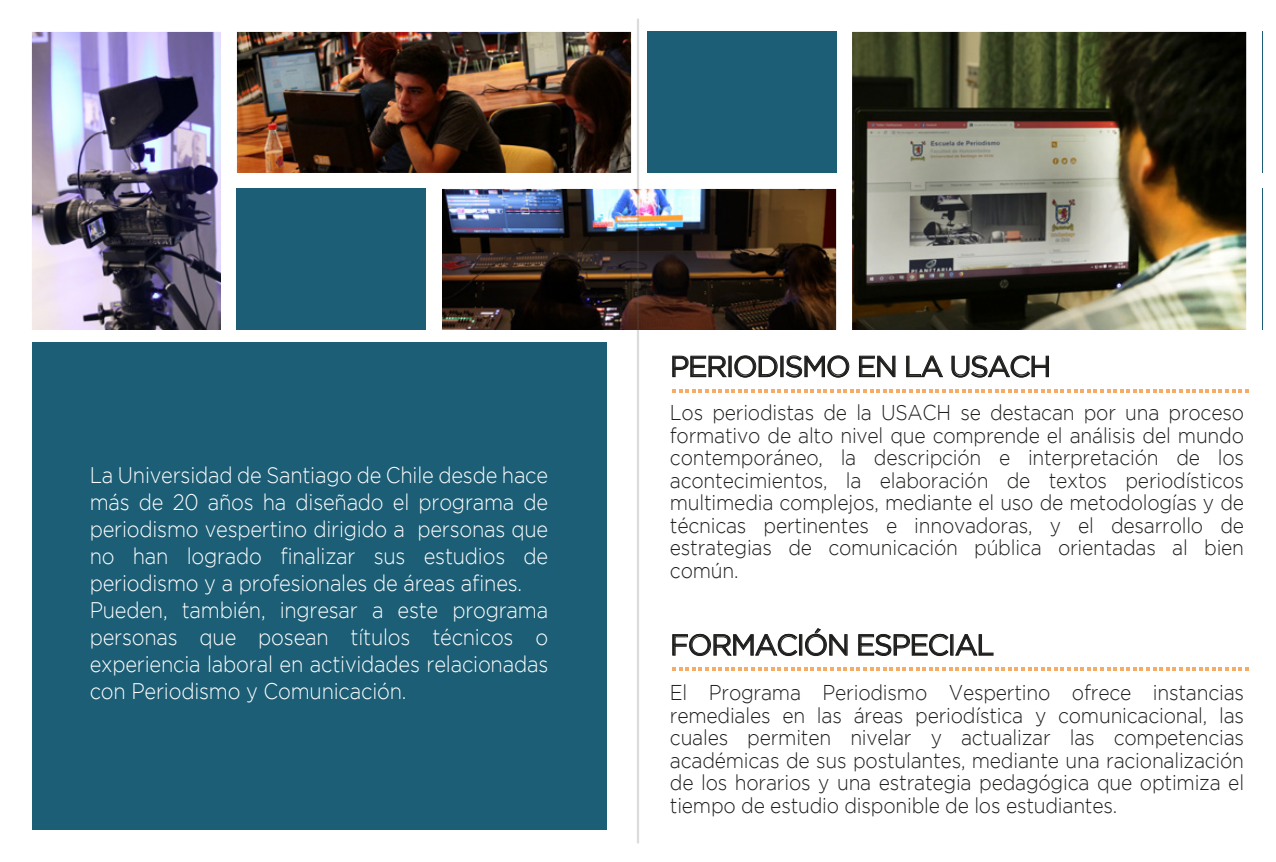
<style>
.page{position:relative;width:1276px;height:862px;background:#fff}
.page>*{position:absolute;margin:0;border:0;box-sizing:border-box;transform-origin:0 0}
.t1{font:29.25px "Gotham";letter-spacing:-.05em;color:#1d1d1b}
.t2{font:300 22.5px/27px "Gotham";letter-spacing:-.01em;color:#fff;scale:.89 1}
.t3{font:300 21.38px/22.5px "Gotham";letter-spacing:-.01em;color:#1d1d1b;text-align:justify;scale:.9 1}
</style>
<div class="page">
<div style="left:32px;top:342px;width:574px;height:487px;background:#1c5e75"></div>
<img style="left:32px;top:32px;width:189px;height:298px">
<img style="left:237px;top:32px;width:394px;height:141px">
<img style="left:852px;top:32px;width:394px;height:298px">
<img style="left:442px;top:189px;width:394px;height:141px">
<svg style="left:672px;top:667px;width:576px;height:3px"></svg>
<svg style="left:672px;top:633px;width:125px;height:22px"></svg>
<div style="left:799px;top:634px;width:3px;height:21px;border:1px solid #1d1d1b"></div>
<svg style="left:805px;top:628px;width:42px;height:27px"></svg>
<svg style="left:858px;top:633px;width:90px;height:22px"></svg>
<div style="left:950px;top:634px;width:3px;height:21px;border:1px solid #1d1d1b"></div>
<svg style="left:955px;top:634px;width:38px;height:21px"></svg>
<svg style="left:672px;top:389px;width:576px;height:3px"></svg>
<svg style="left:672px;top:356px;width:54px;height:20px"></svg>
<svg style="left:734px;top:355px;width:43px;height:22px"></svg>
<svg style="left:786px;top:355px;width:63px;height:22px"></svg>
<svg style="left:859px;top:356px;width:36px;height:20px"></svg>
<svg style="left:906px;top:355px;width:36px;height:22px"></svg>
<svg style="left:951px;top:355px;width:97px;height:22px"></svg>
<div style="left:647px;top:32px;width:189px;height:141px;background:#1c5e75"></div>
<div style="left:237px;top:189px;width:189px;height:141px;background:#1c5e75"></div>
<hr style="left:637px;top:19px;width:2px;height:823px;background:#5d5d5d">
<p class="t2" style="left:90px;top:460px;width:517px">La Universidad de Santiago de Chile desde hace más de 20 años ha diseñado el programa de periodismo vespertino dirigido a personas que no han logrado finalizar sus estudios de periodismo y a profesionales de áreas afines.<br>Pueden, también, ingresar a este programa personas que posean títulos técnicos o experiencia laboral en actividades relacionadas con Periodismo y Comunicación.</p>
<h1 class="t1" style="left:670px;top:350px;width:383px">PERIODISMO EN LA USACH</h1>
<p class="t3" style="left:670px;top:401px;width:639px">Los periodistas de la USACH se destacan por una proceso formativo de alto nivel que comprende el análisis del mundo contemporáneo, la descripción e interpretación de los acontecimientos, la elaboración de textos periodísticos multimedia complejos, mediante el uso de metodologías y de técnicas pertinentes e innovadoras, y el desarrollo de estrategias de comunicación pública orientadas al bien común.</p>
<h1 class="t1" style="left:670px;top:628px;width:326px">FORMACIÓN ESPECIAL</h1>
<p class="t3" style="left:670px;top:680px;width:639px">El Programa Periodismo Vespertino ofrece instancias remediales en las áreas periodística y comunicacional, las cuales permiten nivelar y actualizar las competencias académicas de sus postulantes, mediante una racionalización de los horarios y una estrategia pedagógica que optimiza el tiempo de estudio disponible de los estudiantes.</p>
</div>
